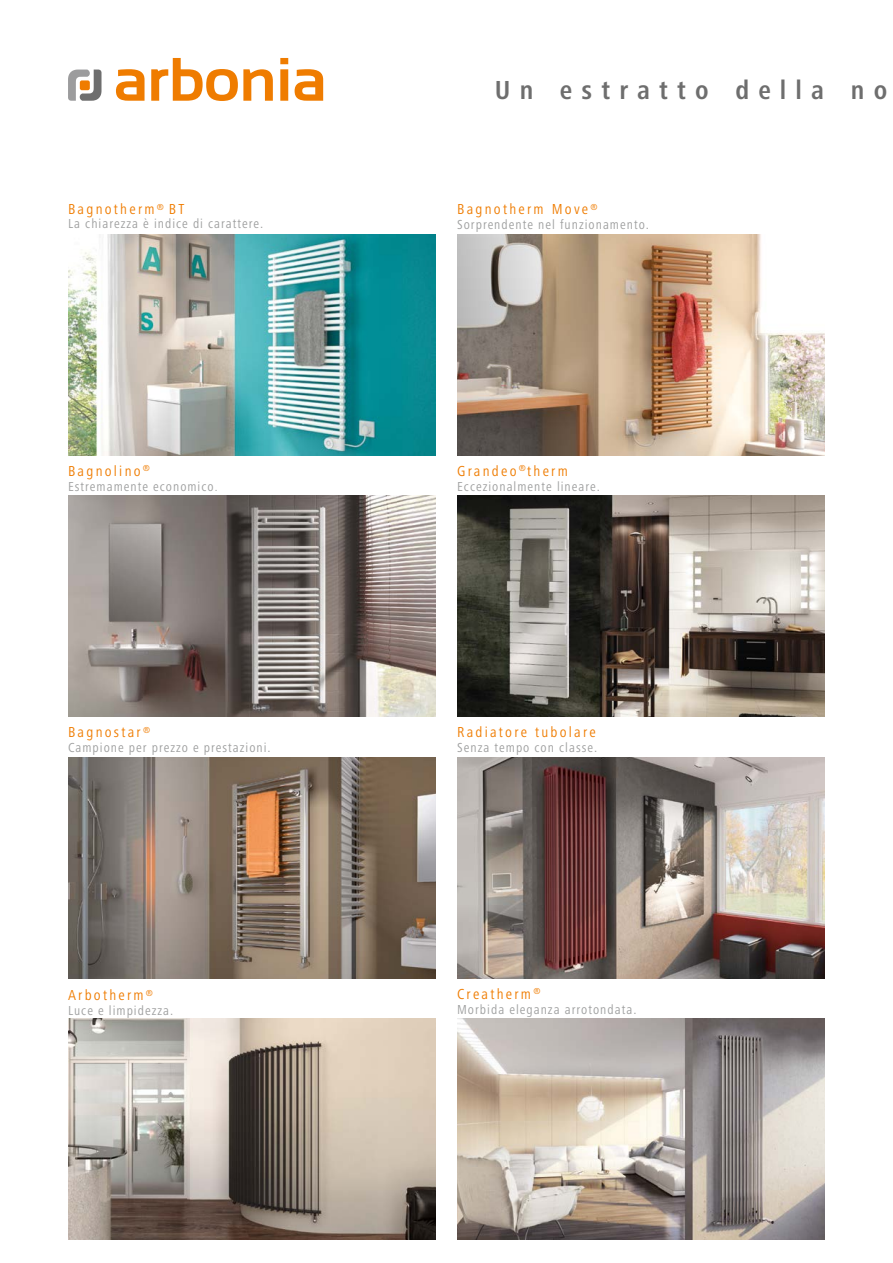
<style>
.page{position:relative;width:893px;height:1263px;background:#fff}
.page>*{position:absolute;margin:0;border:0;box-sizing:border-box;transform-origin:0 0}
.t1{font:700 condensed 27px "Frutiger Next LTW1 G";letter-spacing:.34em;color:#6e6e6e}
.t2{font:condensed 15px "Frutiger Next LTW1 G";letter-spacing:.15em;color:#ef7c00}
.t3{font:condensed 13.5px "Frutiger Next LTW1 G";letter-spacing:.075em;color:#9e9f9f}
.s1{font-size:12px}
</style>
<div class="page">
<img style="left:457px;top:757px;width:368px;height:221px">
<img style="left:457px;top:234px;width:368px;height:221px">
<img style="left:68px;top:496px;width:368px;height:221px">
<img style="left:68px;top:1019px;width:368px;height:221px">
<img style="left:457px;top:496px;width:368px;height:221px">
<img style="left:457px;top:1019px;width:368px;height:221px">
<img style="left:68px;top:757px;width:368px;height:221px">
<svg style="left:295px;top:69px;width:28px;height:32px"></svg>
<svg style="left:116px;top:69px;width:29px;height:32px"></svg>
<svg style="left:151px;top:58px;width:122px;height:43px"></svg>
<svg style="left:280px;top:58px;width:8px;height:43px"></svg>
<svg style="left:68px;top:70px;width:34px;height:31px"></svg>
<div style="left:80px;top:80px;width:10px;height:10px;background:#ef7c00;border-radius:2px"></div>
<img style="left:68px;top:234px;width:368px;height:221px">
<h1 class="t1" style="left:495px;top:75px;width:394px">Un estratto della no</h1>
<p class="t2" style="left:68px;top:200px;width:118px">Bagnotherm<sup>®</sup> BT</p>
<p class="t3" style="left:68px;top:215px;width:197px">La chiarezza è indice di carattere.</p>
<p class="t2" style="left:457px;top:200px;width:142px">Bagnotherm Move<sup>®</sup></p>
<p class="t3" style="left:457px;top:217px;width:193px">Sorprendente nel funzionamento.</p>
<p class="t2" style="left:68px;top:462px;width:84px">Bagnolino<sup>®</sup></p>
<p class="t3" style="left:68px;top:478px;width:151px">Estremamente economico<span class="s1">.</span></p>
<p class="t2" style="left:457px;top:462px;width:112px">Grandeo<sup>®</sup>therm</p>
<p class="t3" style="left:457px;top:478px;width:144px">Eccezionalmente lineare.</p>
<p class="t2" style="left:68px;top:723px;width:84px">Bagnostar<sup>®</sup></p>
<p class="t3" style="left:68px;top:740px;width:204px">Campione per prezzo e prestazioni.</p>
<p class="t2" style="left:457px;top:723px;width:140px">Radiatore tubolare</p>
<p class="t3" style="left:457px;top:740px;width:142px">Senza tempo con classe.</p>
<p class="t2" style="left:68px;top:986px;width:87px">Arbotherm<sup>®</sup></p>
<p class="t3" style="left:68px;top:1003px;width:107px">Luce e limpidezza.</p>
<p class="t2" style="left:457px;top:985px;width:85px">Creatherm<sup>®</sup></p>
<p class="t3" style="left:457px;top:1001px;width:181px">Morbida eleganza arrotondata.</p>
</div>
